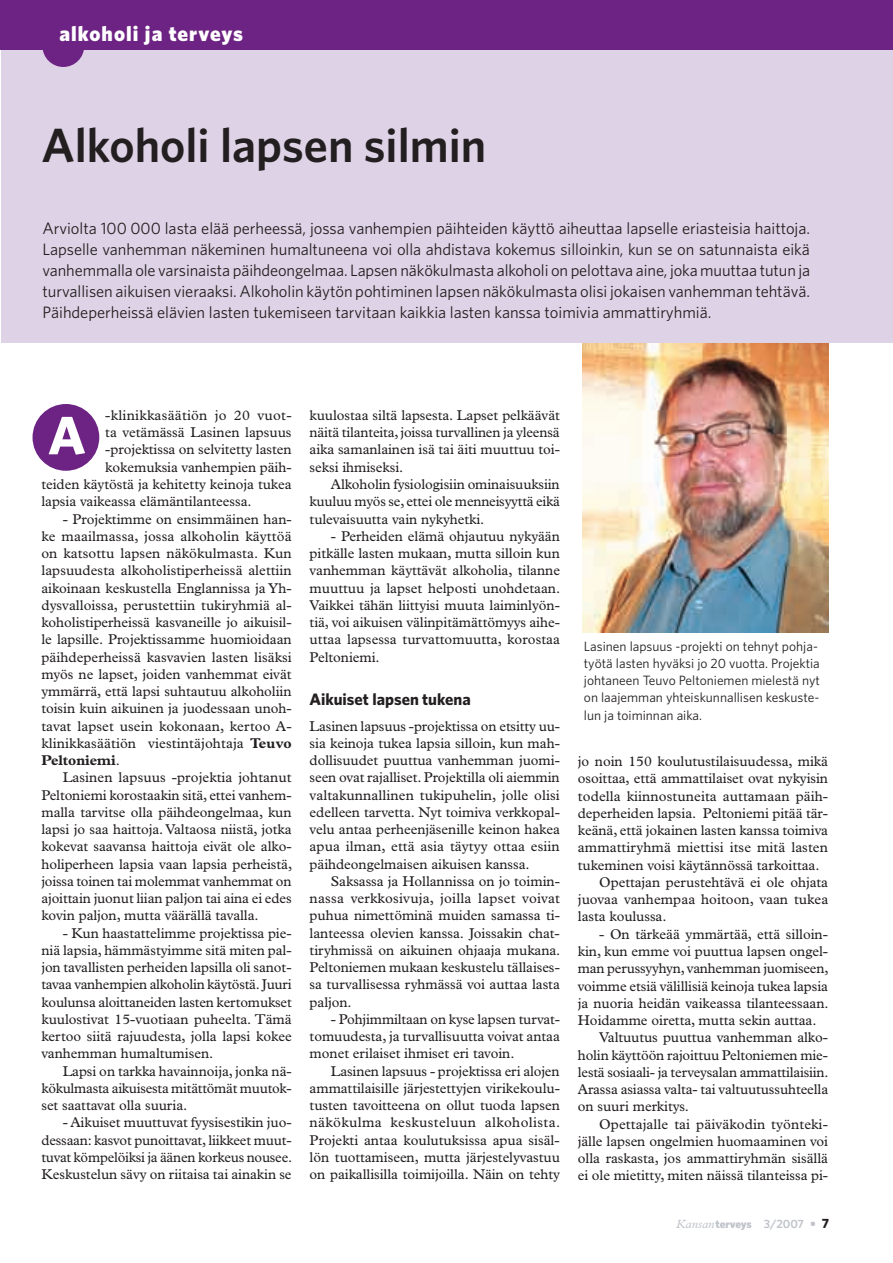
<style>
.page{position:relative;width:893px;height:1263px;background:#fff}
.page>*{position:absolute;margin:0;border:0;box-sizing:border-box;transform-origin:0 0}
.t1{font:700 54px "Whitney";color:#fff}
.t2{font:600 48px "Whitney";color:#231f20}
.t3{font:900 21px "Whitney";letter-spacing:.05em;color:#fff}
.t4{font:16.5px/21px "Whitney";letter-spacing:-.005em;color:#231f20;text-align:justify}
.t5{font:700 16.5px "Whitney";color:#231f20}
.t6{font:14.25px/17.2px "Plantin";letter-spacing:-.005em;color:#231f20;text-align:justify}
.t7{font:14.25px "Plantin";letter-spacing:.02em;color:#231f20}
.t8{font:13.5px/17.2px "Whitney";color:#231f20}
.t9{font:900 11.25px "Whitney";letter-spacing:-.01em;color:#c0c4ca}
.s1{font-weight:700}
.s2{font-family:"Plantin";font-weight:400;font-style:italic;font-size:12px}
.s3{font-weight:600;font-size:12px}
.s4{font-weight:700;font-size:12px}
</style>
<div class="page">
<img style="left:583px;top:343px;width:246px;height:289px">
<div style="left:1px;top:50px;width:892px;height:293px;background:#ded3e6"></div>
<div style="left:42px;top:25px;width:42px;height:42px;background:#6d2383;border-radius:50%"></div>
<div style="left:0;top:0;width:893px;height:50px;background:#6d2383"></div>
<div style="left:33px;top:404px;width:66px;height:67px;background:#6d2383;border-radius:50%"></div>
<h3 class="t3" style="left:59px;top:21px;width:185px">alkoholi ja terveys</h3>
<h2 class="t2" style="left:41px;top:117px;width:447px">Alkoholi lapsen silmin</h2>
<p class="t4" style="left:42px;top:218px;width:769px">Arviolta 100 000 lasta elää perheessä, jossa vanhempien päihteiden käyttö aiheuttaa lapselle eriasteisia haittoja.<br>Lapselle vanhemman näkeminen humaltuneena voi olla ahdistava kokemus silloinkin, kun se on satunnaista eikä vanhemmalla ole varsinaista päihdeongelmaa. Lapsen näkökulmasta alkoholi on pelottava aine, joka muuttaa tutun ja turvallisen aikuisen vieraaksi. Alkoholin käytön pohtiminen lapsen näkökulmasta olisi jokaisen vanhemman tehtävä.<br>Päihdeperheissä elävien lasten tukemiseen tarvitaan kaikkia lasten kanssa toimivia ammattiryhmiä.</p>
<p class="t7" style="left:105px;top:407px;width:188px">-klinikkasäätiön jo 20 vuot-</p>
<p class="t6" style="left:105px;top:424px;width:188px">ta vetämässä Lasinen lapsuus</p>
<p class="t6" style="left:105px;top:441px;width:188px">-projektissa on selvitetty lasten</p>
<p class="t6" style="left:105px;top:458px;width:188px">kokemuksia vanhempien päih-</p>
<p class="t6" style="left:41px;top:476px;width:252px">teiden käytöstä ja kehitetty keinoja tukea</p>
<p class="t6" style="left:41px;top:493px;width:212px">lapsia vaikeassa elämäntilanteessa.</p>
<p class="t6" style="left:41px;top:510px;width:252px;text-indent:21px">- Projektimme on ensimmäinen han&shy;ke maailmassa, jossa alkoholin käyttöä on katsottu lapsen näkökulmasta. Kun lapsuudesta alkoholistiperheissä alettiin aikoinaan keskustella Englannissa ja Yh&shy;dysvalloissa, perustettiin tukiryhmiä al&shy;koholistiperheissä kasvaneille jo aikuisil&shy;le lapsille. Projektissamme huomioidaan päihdeperheissä kasvavien lasten lisäksi myös ne lapset, joiden vanhemmat eivät ymmärrä, että lapsi suhtautuu alkoholiin toisin kuin aikuinen ja juodessaan unoh&shy;tavat lapset usein kokonaan, kertoo A&shy;klinikkasäätiön viestintäjohtaja <span class="s1">Teuvo Peltoniemi</span>.</p>
<p class="t6" style="left:41px;top:769px;width:252px;text-indent:21px">Lasinen lapsuus -projektia johtanut Peltoniemi korostaakin sitä, ettei vanhem&shy;malla tarvitse olla päihdeongelmaa, kun lapsi jo saa haittoja. Valtaosa niistä, jotka kokevat saavansa haittoja eivät ole alko&shy;holiperheen lapsia vaan lapsia perheistä, joissa toinen tai molemmat vanhemmat on ajoittain juonut liian paljon tai aina ei edes kovin paljon, mutta väärällä tavalla.</p>
<p class="t6" style="left:41px;top:924px;width:252px;text-indent:21px">- Kun haastattelimme projektissa pie&shy;niä lapsia, hämmästyimme sitä miten pal&shy;jon tavallisten perheiden lapsilla oli sanot&shy;tavaa vanhempien alkoholin käytöstä. Juuri koulunsa aloittaneiden lasten kertomukset kuulostivat 15-vuotiaan puheelta. Tämä kertoo siitä rajuudesta, jolla lapsi kokee vanhemman humaltumisen.</p>
<p class="t6" style="left:41px;top:1062px;width:252px;text-indent:21px">Lapsi on tarkka havainnoija, jonka nä&shy;kökulmasta aikuisesta mitättömät muutok&shy;set saattavat olla suuria.</p>
<p class="t6" style="left:41px;top:1114px;width:252px;text-indent:21px">- Aikuiset muuttuvat fyysisestikin juo&shy;dessaan: kasvot punoittavat, liikkeet muut&shy;tuvat kömpelöiksi ja äänen korkeus nousee.<br>Keskustelun sävy on riitaisa tai ainakin se</p>
<h1 class="t1" style="left:48px;top:403px;width:39px">A</h1>
<p class="t6" style="left:310px;top:407px;width:252px">kuulostaa siltä lapsesta. Lapset pelkäävät näitä tilanteita, joissa turvallinen ja yleensä aika samanlainen isä tai äiti muuttuu toi&shy;seksi ihmiseksi.</p>
<p class="t6" style="left:310px;top:476px;width:252px;text-indent:21px">Alkoholin fysiologisiin ominaisuuksiin kuuluu myös se, ettei ole menneisyyttä eikä tulevaisuutta vain nykyhetki.</p>
<p class="t6" style="left:310px;top:527px;width:252px;text-indent:21px">- Perheiden elämä ohjautuu nykyään pitkälle lasten mukaan, mutta silloin kun vanhemman käyttävät alkoholia, tilanne muuttuu ja lapset helposti unohdetaan.<br>Vaikkei tähän liittyisi muuta laiminlyön&shy;tiä, voi aikuisen välinpitämättömyys aihe&shy;uttaa lapsessa turvattomuutta, korostaa Peltoniemi.</p>
<p class="t5" style="left:310px;top:689px;width:163px">Aikuiset lapsen tukena</p>
<p class="t6" style="left:310px;top:717px;width:252px">Lasinen lapsuus -projektissa on etsitty uu&shy;sia keinoja tukea lapsia silloin, kun mah&shy;dollisuudet puuttua vanhemman juomi&shy;seen ovat rajalliset. Projektilla oli aiemmin valtakunnallinen tukipuhelin, jolle olisi edelleen tarvetta. Nyt toimiva verkkopal&shy;velu antaa perheenjäsenille keinon hakea apua ilman, että asia täytyy ottaa esiin päihdeongelmaisen aikuisen kanssa.</p>
<p class="t6" style="left:310px;top:872px;width:252px;text-indent:21px">Saksassa ja Hollannissa on jo toimin&shy;nassa verkkosivuja, joilla lapset voivat puhua nimettöminä muiden samassa ti&shy;lanteessa olevien kanssa. Joissakin chat&shy;tiryhmissä on aikuinen ohjaaja mukana.<br>Peltoniemen mukaan keskustelu tällaises&shy;sa turvallisessa ryhmässä voi auttaa lasta paljon.</p>
<p class="t6" style="left:310px;top:1010px;width:252px;text-indent:21px">- Pohjimmiltaan on kyse lapsen turvat&shy;tomuudesta, ja turvallisuutta voivat antaa monet erilaiset ihmiset eri tavoin.</p>
<p class="t6" style="left:310px;top:1062px;width:252px;text-indent:21px">Lasinen lapsuus - projektissa eri alojen ammattilaisille järjestettyjen virikekoulu&shy;tusten tavoitteena on ollut tuoda lapsen näkökulma keskusteluun alkoholista.<br>Projekti antaa koulutuksissa apua sisäl&shy;lön tuottamiseen, mutta järjestelyvastuu on paikallisilla toimijoilla. Näin on tehty</p>
<p class="t8" style="left:584px;top:637px;width:238px">Lasinen lapsuus -projekti on tehnyt pohja&shy;työtä lasten hyväksi jo 20 vuotta. Projektia johtaneen Teuvo Peltoniemen mielestä nyt on laajemman yhteiskunnallisen keskuste&shy;lun ja toiminnan aika.</p>
<p class="t6" style="left:578px;top:753px;width:252px">jo noin 150 koulutustilaisuudessa, mikä</p>
<p class="t6" style="left:578px;top:770px;width:252px">osoittaa, että ammattilaiset ovat nykyisin</p>
<p class="t6" style="left:578px;top:787px;width:252px">todella kiinnostuneita auttamaan päih-</p>
<p class="t6" style="left:578px;top:805px;width:252px">deperheiden lapsia. Peltoniemi pitää tär-</p>
<p class="t6" style="left:578px;top:822px;width:252px">keänä, että jokainen lasten kanssa toimiva</p>
<p class="t6" style="left:578px;top:839px;width:252px">ammattiryhmä miettisi itse mitä lasten</p>
<p class="t6" style="left:578px;top:856px;width:243px">tukeminen voisi käytännössä tarkoittaa.</p>
<p class="t6" style="left:599px;top:874px;width:230px">Opettajan perustehtävä ei ole ohjata</p>
<p class="t6" style="left:578px;top:891px;width:252px">juovaa vanhempaa hoitoon, vaan tukea</p>
<p class="t6" style="left:578px;top:908px;width:90px">lasta koulussa.</p>
<p class="t6" style="left:599px;top:925px;width:230px">- On tärkeää ymmärtää, että silloin-</p>
<p class="t6" style="left:578px;top:943px;width:252px">kin, kun emme voi puuttua lapsen ongel-</p>
<p class="t6" style="left:578px;top:960px;width:252px">man perussyyhyn, vanhemman juomiseen,</p>
<p class="t6" style="left:578px;top:977px;width:252px">voimme etsiä välillisiä keinoja tukea lapsia</p>
<p class="t6" style="left:578px;top:994px;width:252px">ja nuoria heidän vaikeassa tilanteessaan.</p>
<p class="t6" style="left:578px;top:1012px;width:240px">Hoidamme oiretta, mutta sekin auttaa.</p>
<p class="t6" style="left:599px;top:1029px;width:230px">Valtuutus puuttua vanhemman alko-</p>
<p class="t6" style="left:578px;top:1046px;width:252px">holin käyttöön rajoittuu Peltoniemen mie-</p>
<p class="t6" style="left:578px;top:1063px;width:252px">lestä sosiaali- ja terveysalan ammattilaisiin.</p>
<p class="t6" style="left:578px;top:1081px;width:252px">Arassa asiassa valta- tai valtuutussuhteella</p>
<p class="t6" style="left:578px;top:1098px;width:113px">on suuri merkitys.</p>
<p class="t6" style="left:599px;top:1115px;width:230px">Opettajalle tai päiväkodin työnteki-</p>
<p class="t6" style="left:578px;top:1132px;width:252px">jälle lapsen ongelmien huomaaminen voi</p>
<p class="t6" style="left:578px;top:1150px;width:252px">olla raskasta, jos ammattiryhmän sisällä</p>
<p class="t6" style="left:578px;top:1167px;width:252px">ei ole mietitty, miten näissä tilanteissa pi-</p>
<p class="t9" style="left:676px;top:1217px;width:141px"><span class="s2">Kansan</span>terveys <span class="s3">3/2007</span> <span class="s4">•</span></p>
</div>
